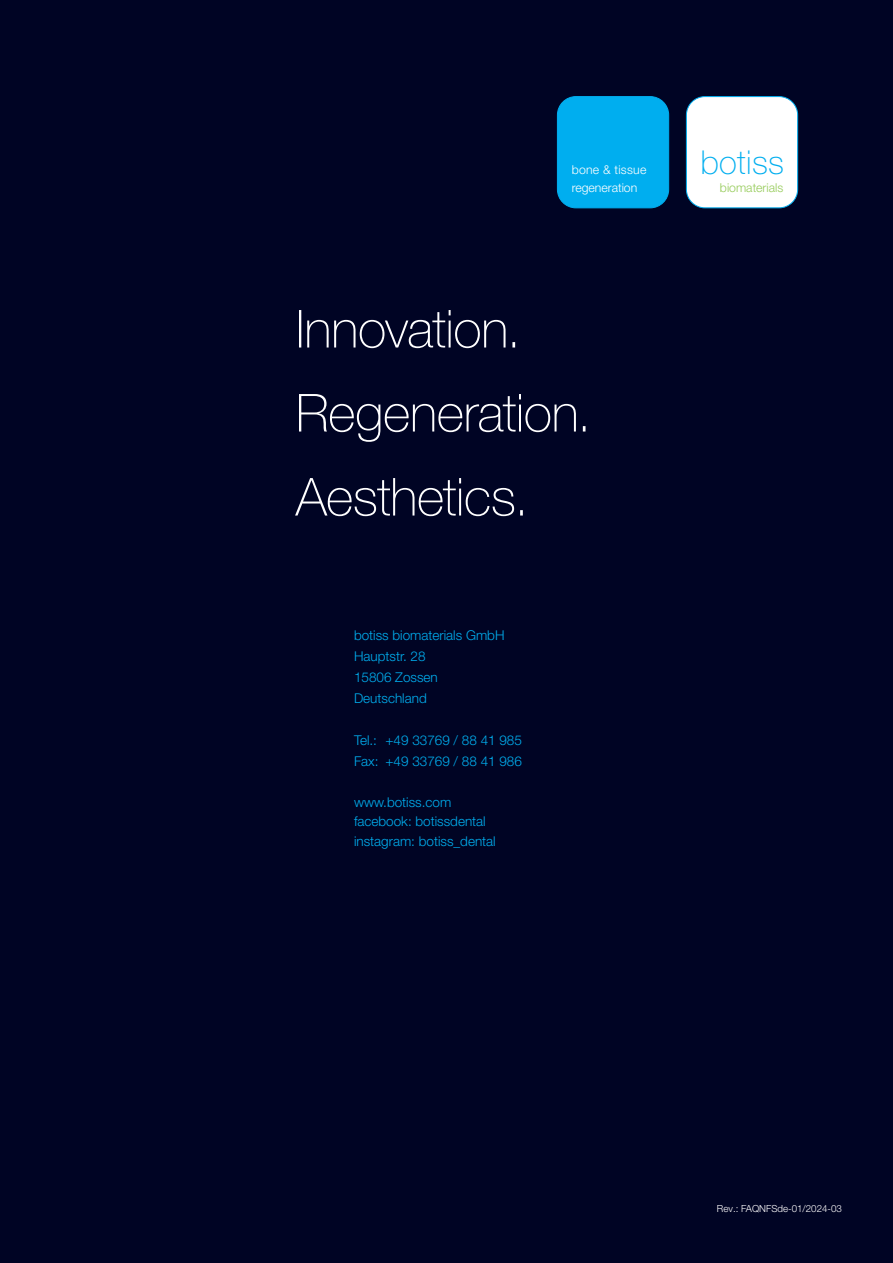
<style>
.page{position:relative;width:893px;height:1263px;background:#000424}
.page>*{position:absolute;margin:0;border:0;box-sizing:border-box;transform-origin:0 0}
.t1{font:100 33px "Helvetica Neue LT Pro";letter-spacing:.01em;color:#00aeef}
.t2{font:300 13.5px/21px "Helvetica Neue LT Pro";color:#00aeef}
.t3{font:300 12.3px/17.9px "Helvetica Neue LT Pro";color:#fff}
.t4{font:300 12.3px "Helvetica Neue LT Pro";color:#95cb58}
.t5{font:300 9.75px "Helvetica Neue LT Pro";color:#fff}
</style>
<div class="page">
<div style="left:686px;top:97px;width:112px;height:111px;background:#fff;border-radius:19px"></div>
<div style="left:686px;top:96px;width:112px;height:112px;border:1px solid #00aeef;border-radius:19px"></div>
<div style="left:557px;top:97px;width:112px;height:111px;background:#00aeef;border-radius:19px"></div>
<div style="left:557px;top:96px;width:112px;height:112px;border:1px solid #00aeef;border-radius:19px"></div>
<svg style="left:295px;top:478px;width:228px;height:38px"></svg>
<svg style="left:299px;top:394px;width:286px;height:48px"></svg>
<svg style="left:299px;top:310px;width:216px;height:38px"></svg>
<p class="t3" style="left:572px;top:160px;width:76px">bone &amp; tissue regeneration</p>
<h1 class="t1" style="left:701px;top:143px;width:85px">botiss</h1>
<p class="t4" style="left:720px;top:180px;width:65px">biomaterials</p>
<p class="t2" style="left:354px;top:625px;width:152px">botiss biomaterials GmbH<br>Hauptstr. 28<br>15806 Zossen<br>Deutschland</p>
<p class="t2" style="left:354px;top:730px;width:169px">Tel.: +49 33769 / 88 41 985<br>Fax: +49 33769 / 88 41 986</p>
<p class="t2" style="left:354px;top:792px;width:143px;line-height:19.5px">www.botiss.com facebook: botissdental instagram: botiss_dental</p>
<p class="t5" style="left:717px;top:1203px;width:127px">Rev.: FAQNFSde-01/2024-03</p>
</div>
